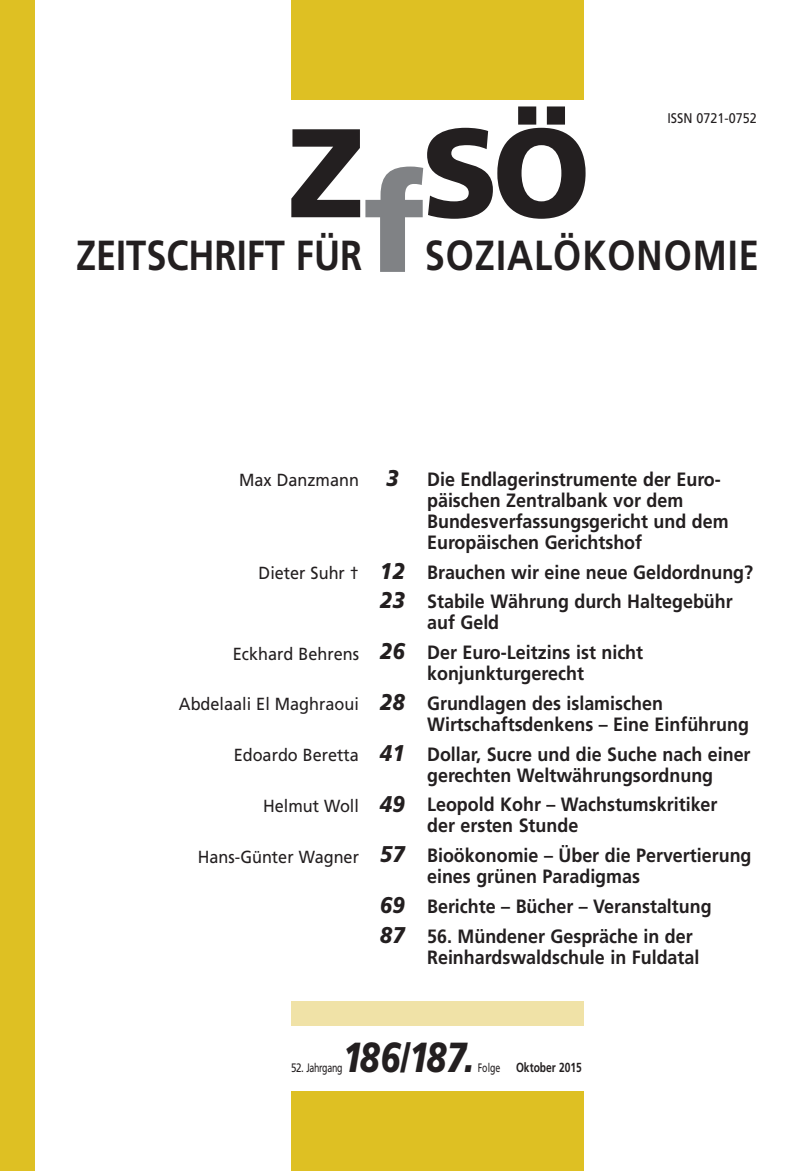
<style>
.page{position:relative;width:804px;height:1171px;background:#fff}
.page>*{position:absolute;margin:0;border:0;box-sizing:border-box;transform-origin:0 0}
.t1{font:900 138.25px "Frutiger";color:#808285}
.t2{font:900 126px "Frutiger";color:#231f20}
.t3{font:700 42px "Frutiger";color:#231f20;scale:.86 1}
.t4{font:700 42px "Frutiger";letter-spacing:.03em;color:#231f20;scale:.86 1}
.t5{font:italic 900 42px "Frutiger";letter-spacing:-.055em;color:#231f20;scale:.8 1}
.t6{font:italic 900 22.75px/29.8px "Frutiger";color:#231f20;scale:.9 1}
.t7{font:700 19.25px/29.8px "Frutiger";color:#231f20;scale:.93 1}
.t8{font:17.5px "Frutiger";color:#231f20;scale:.93 1}
.t9{font:14px "Frutiger";color:#231f20;scale:.9 1}
.t10{font:700 13.12px "Frutiger";color:#231f20;scale:.78 1}
.t11{font:12.25px "Frutiger";letter-spacing:-.035em;color:#231f20;scale:.8 1}
.s1{font-weight:400;font-size:12.25px}
</style>
<div class="page">
<div style="left:0;top:0;width:35px;height:1171px;background:#dec023"></div>
<div style="left:291px;top:0;width:292px;height:99px;background:#dec023"></div>
<div style="left:291px;top:1092px;width:292px;height:79px;background:#dec023"></div>
<div style="left:291px;top:1001px;width:292px;height:25px;background:#f0e2a7"></div>
<h2 class="t2" style="left:288px;top:123px;width:304px">Z SÖ</h2>
<p class="t9" style="left:667px;top:113px;width:101px">ISSN 0721-0752</p>
<h1 class="t1" style="left:363px;top:168px;width:63px">f</h1>
<h3 class="t3" style="left:76px;top:238px;width:334px">ZEITSCHRIFT FÜR</h3>
<h3 class="t4" style="left:425px;top:238px;width:390px">SOZIALÖKONOMIE</h3>
<p class="t8" style="left:239px;top:473px;width:130px">Max Danzmann</p>
<p class="t6" style="left:386px;top:465px;width:15px">3</p>
<p class="t8" style="left:258px;top:566px;width:109px">Dieter Suhr †</p>
<p class="t8" style="left:233px;top:646px;width:137px">Eckhard Behrens</p>
<p class="t8" style="left:179px;top:697px;width:195px">Abdelaali El Maghraoui</p>
<p class="t8" style="left:234px;top:748px;width:136px">Edoardo Beretta</p>
<p class="t8" style="left:263px;top:799px;width:105px">Helmut Woll</p>
<p class="t8" style="left:198px;top:849px;width:175px">Hans-Günter Wagner</p>
<p class="t6" style="left:380px;top:557px;width:29px">12<br>23</p>
<p class="t6" style="left:380px;top:638px;width:29px">26</p>
<p class="t6" style="left:380px;top:689px;width:29px">28</p>
<p class="t6" style="left:380px;top:740px;width:29px">41</p>
<p class="t6" style="left:380px;top:790px;width:29px">49</p>
<p class="t6" style="left:380px;top:841px;width:29px">57</p>
<p class="t6" style="left:380px;top:892px;width:29px">69<br>87</p>
<p class="t7" style="left:427px;top:470px;width:326px;line-height:21px">Die Endlagerinstrumente der Euro&shy;päischen Zentralbank vor dem<br>Bundesverfassungsgericht und dem<br>Europäischen Gerichtshof</p>
<p class="t7" style="left:427px;top:559px;width:352px">Brauchen wir eine neue Geldordnung?<br>Stabile Währung durch Haltegebühr</p>
<p class="t7" style="left:427px;top:609px;width:234px">auf Geld<br>Der Euro-Leitzins ist nicht</p>
<p class="t7" style="left:427px;top:660px;width:255px">konjunkturgerecht<br>Grundlagen des islamischen</p>
<p class="t7" style="left:427px;top:711px;width:349px">Wirtschaftsdenkens – Eine Einführung<br>Dollar, Sucre und die Suche nach einer</p>
<p class="t7" style="left:427px;top:762px;width:314px">gerechten Weltwährungsordnung<br>Leopold Kohr – Wachstumskritiker</p>
<p class="t7" style="left:427px;top:812px;width:350px">der ersten Stunde<br>Bioökonomie – Über die Pervertierung</p>
<p class="t7" style="left:427px;top:863px;width:307px">eines grünen Paradigmas<br>Berichte – Bücher – Veranstaltung</p>
<p class="t7" style="left:427px;top:927px;width:294px;line-height:21px">56. Mündener Gespräche in der<br>Reinhardswaldschule in Fuldatal</p>
<h3 class="t5" style="left:342px;top:1040px;width:166px">186/187.</h3>
<p class="t10" style="left:478px;top:1061px;width:135px"><span class="s1">Folge</span> Oktober 2015</p>
<p class="t11" style="left:291px;top:1062px;width:66px">52. Jahrgang</p>
</div>
